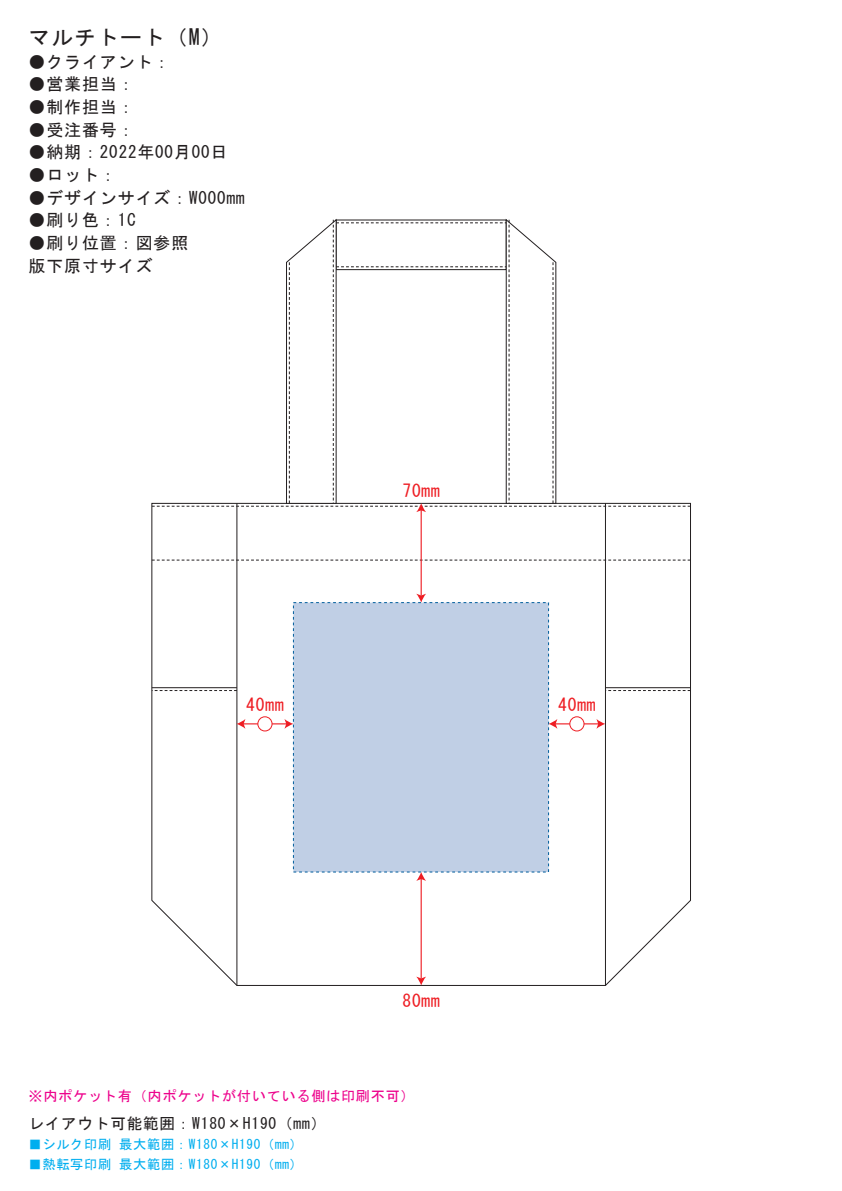
<style>
.page{position:relative;width:842px;height:1191px;background:#fff}
.page>*{position:absolute;margin:0;border:0;box-sizing:border-box;transform-origin:0 0}
.t1{font:21.8px "MS Gothic";letter-spacing:.05em;color:#231f20}
.t2{font:17.5px "MS Gothic";letter-spacing:.05em;color:#ee1d23}
.t3{font:17px/22.6px "MS Gothic";letter-spacing:.05em;color:#231f20}
.t4{font:15.6px "MS Gothic";letter-spacing:.05em;color:#231f20}
.t5{font:14.15px "MS Gothic";letter-spacing:.05em;color:#ed028c}
.t6{font:13.25px "MS Gothic";letter-spacing:.05em;color:#00aeef}
</style>
<div class="page">
<svg style="left:151px;top:503px;width:540px;height:483px"></svg>
<svg style="left:152px;top:560px;width:538px;height:1px"></svg>
<hr style="left:237px;top:503px;width:1px;height:482px;background:#231f20">
<hr style="left:605px;top:503px;width:1px;height:482px;background:#231f20">
<hr style="left:152px;top:687px;width:85px;height:1px;background:#231f20">
<svg style="left:152px;top:690px;width:85px;height:1px"></svg>
<hr style="left:605px;top:687px;width:85px;height:1px;background:#231f20">
<svg style="left:606px;top:690px;width:84px;height:1px"></svg>
<div style="left:293px;top:602px;width:256px;height:270px;background:#c0cfe5"></div>
<hr style="left:421px;top:509px;width:1px;height:86px;background:#ee1d23">
<svg style="left:416px;top:593px;width:10px;height:9px"></svg>
<svg style="left:152px;top:219px;width:538px;height:293px"></svg>
<hr style="left:421px;top:878px;width:1px;height:100px;background:#ee1d23">
<svg style="left:416px;top:976px;width:10px;height:9px"></svg>
<svg style="left:416px;top:872px;width:10px;height:9px"></svg>
<hr style="left:555px;top:723px;width:44px;height:1px;background:#ee1d23">
<svg style="left:596px;top:719px;width:9px;height:10px"></svg>
<svg style="left:549px;top:719px;width:8px;height:10px"></svg>
<div style="left:570px;top:717px;width:14px;height:14px;background:#fff;border-radius:50%"></div>
<div style="left:569px;top:716px;width:15px;height:15px;border:1px solid #ee1d23;border-radius:50%"></div>
<hr style="left:243px;top:723px;width:44px;height:1px;background:#ee1d23">
<svg style="left:284px;top:719px;width:9px;height:10px"></svg>
<svg style="left:237px;top:719px;width:8px;height:10px"></svg>
<div style="left:258px;top:717px;width:14px;height:14px;background:#fff;border-radius:50%"></div>
<div style="left:257px;top:716px;width:15px;height:15px;border:1px solid #ee1d23;border-radius:50%"></div>
<p class="t1" style="left:29px;top:26px;width:196px">マルチトート（M）</p>
<p class="t3" style="left:29px;top:50px;width:143px">●クライアント：</p>
<p class="t3" style="left:29px;top:73px;width:108px">●営業担当：</p>
<p class="t3" style="left:29px;top:95px;width:108px">●制作担当：</p>
<p class="t3" style="left:29px;top:118px;width:108px">●受注番号：</p>
<p class="t3" style="left:29px;top:141px;width:200px">●納期：2022年00月00日</p>
<p class="t3" style="left:29px;top:163px;width:90px">●ロット：</p>
<p class="t3" style="left:29px;top:186px;width:217px">●デザインサイズ：W000mm</p>
<p class="t3" style="left:29px;top:209px;width:109px">●刷り色：1C</p>
<p class="t3" style="left:29px;top:231px;width:161px">●刷り位置：図参照版下原寸サイズ</p>
<p class="t2" style="left:402px;top:482px;width:39px">70mm</p>
<p class="t2" style="left:246px;top:696px;width:39px">40mm</p>
<p class="t2" style="left:558px;top:696px;width:39px">40mm</p>
<p class="t2" style="left:402px;top:991px;width:39px">80mm</p>
<p class="t5" style="left:29px;top:1088px;width:388px">※内ポケット有（内ポケットが付いている側は印刷不可）</p>
<p class="t4" style="left:29px;top:1115px;width:299px">レイアウト可能範囲：W180×H190（mm）</p>
<p class="t6" style="left:29px;top:1137px;width:276px">■シルク印刷 最大範囲：W180×H190（mm）</p>
<p class="t6" style="left:29px;top:1157px;width:276px">■熱転写印刷 最大範囲：W180×H190（mm）</p>
</div>
